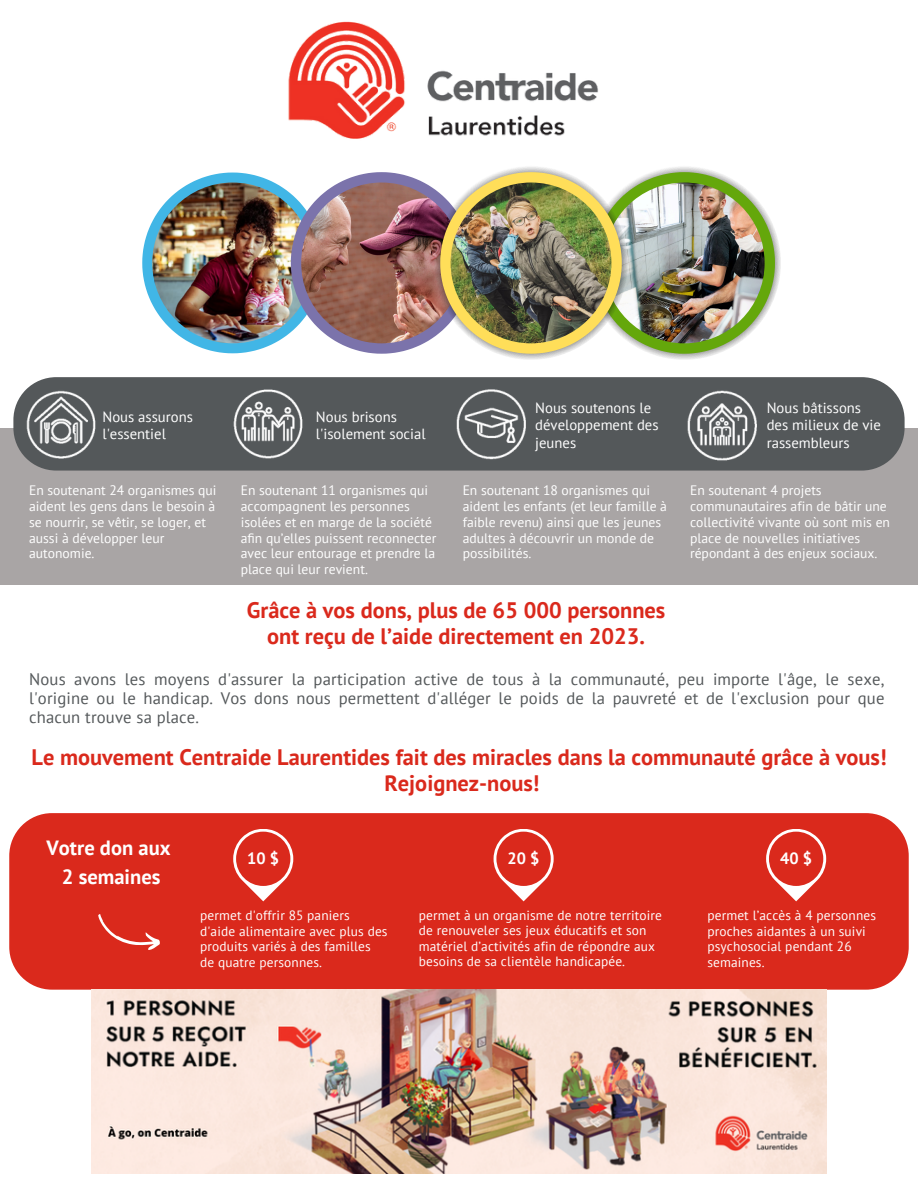
<style>
.page{position:relative;width:918px;height:1188px;background:#fff}
.page>*{position:absolute;margin:0;border:0;box-sizing:border-box;transform-origin:0 0}
.t1{font:700 22.35px/25.8px "PT Sans";color:#da291c;text-align:center}
.t2{font:700 20.55px/28.7px "PT Sans";color:#fff;text-align:center}
.t3{font:16.65px/19.2px "PT Sans";letter-spacing:.01em;color:#54585a;text-align:justify}
.t4{font:700 16.35px "PT Sans";color:#fff}
.t5{font:14.7px/17.4px "PT Sans";color:#fff}
.t6{font:13.65px/15.8px "PT Sans";color:#fff}
.t7{font:13.35px/15.5px "PT Sans";letter-spacing:.01em;color:#fff}
</style>
<div class="page">
<div style="left:9px;top:813px;width:899px;height:177px;background:#da291c;border-radius:43px"></div>
<img style="left:142px;top:167px;width:639px;height:193px">
<img style="left:451px;top:183px;width:160px;height:160px;border-radius:50%">
<img style="left:288px;top:21px;width:311px;height:118px">
<img style="left:92px;top:990px;width:734px;height:184px">
<div style="left:0;top:428px;width:918px;height:157px;background:#a9a5a5"></div>
<div style="left:13px;top:377px;width:891px;height:94px;background:#54585a"></div>
<img style="left:20px;top:382px;width:85px;height:85px">
<img style="left:226px;top:381px;width:87px;height:88px">
<img style="left:447px;top:381px;width:88px;height:88px">
<img style="left:681px;top:380px;width:85px;height:89px">
<svg style="left:233px;top:829px;width:60px;height:72px"></svg>
<div style="left:236px;top:832px;width:54px;height:54px;background:#da291c;border-radius:50%"></div>
<svg style="left:494px;top:829px;width:60px;height:72px"></svg>
<div style="left:496px;top:832px;width:55px;height:54px;background:#da291c;border-radius:50%"></div>
<svg style="left:766px;top:829px;width:60px;height:72px"></svg>
<div style="left:769px;top:832px;width:54px;height:54px;background:#da291c;border-radius:50%"></div>
<svg style="left:98px;top:914px;width:62px;height:36px"></svg>
<p class="t5" style="left:103px;top:407px;width:92px">Nous assurons</p>
<p class="t5" style="left:103px;top:425px;width:65px">l'essentiel</p>
<p class="t6" style="left:29px;top:482px;width:189px">En soutenant 24 organismes qui aident les gens dans le besoin à se nourrir, se vêtir, se loger, et aussi à développer leur autonomie.</p>
<p class="t5" style="left:316px;top:407px;width:82px">Nous brisons</p>
<p class="t5" style="left:316px;top:425px;width:111px">l'isolement social</p>
<p class="t6" style="left:241px;top:482px;width:197px">En soutenant 11 organismes qui accompagnent les personnes isolées et en marge de la société afin qu’elles puissent reconnecter avec leur entourage et prendre la place qui leur revient.</p>
<p class="t5" style="left:535px;top:399px;width:125px">Nous soutenons le développement des jeunes</p>
<p class="t5" style="left:767px;top:399px;width:116px">Nous bâtissons des milieux de vie rassembleurs</p>
<p class="t6" style="left:690px;top:482px;width:202px">En soutenant 4 projets communautaires afin de bâtir une collectivité vivante où sont mis en place de nouvelles initiatives répondant à des enjeux sociaux.</p>
<p class="t6" style="left:463px;top:482px;width:206px">En soutenant 18 organismes qui aident les enfants (et leur famille à faible revenu) ainsi que les jeunes adultes à découvrir un monde de possibilités.</p>
<p class="t1" style="left:247px;top:597px;width:420px">Grâce à vos dons, plus de 65 000 personnes ont reçu de l’aide directement en 2023.</p>
<p class="t3" style="left:29px;top:669px;width:857px">Nous avons les moyens d'assurer la participation active de tous à la communauté, peu importe l'âge, le sexe, l'origine ou le handicap. Vos dons nous permettent d'alléger le poids de la pauvreté et de l'exclusion pour que chacun trouve sa place.</p>
<p class="t1" style="left:32px;top:744px;width:857px">Le mouvement Centraide Laurentides fait des miracles dans la communauté grâce à vous!<br>Rejoignez-nous!</p>
<h3 class="t2" style="left:47px;top:833px;width:126px">Votre don aux<br>2 semaines</h3>
<p class="t4" style="left:247px;top:847px;width:33px">10 $</p>
<p class="t4" style="left:508px;top:848px;width:33px">20 $</p>
<h1 class="t4" style="left:780px;top:848px;width:33px">40 $</h1>
<h1 class="t7" style="left:200px;top:908px;width:189px">permet d'offrir 85 paniers d'aide alimentaire avec plus des produits variés à des familles de quatre personnes.</h1>
<h1 class="t7" style="left:419px;top:907px;width:245px">permet à un organisme de notre territoire de renouveler ses jeux éducatifs et son matériel d’activités afin de répondre aux besoins de sa clientèle handicapée.</h1>
<h2 class="t7" style="left:707px;top:907px;width:170px">permet l’accès à 4 personnes proches aidantes à un suivi psychosocial pendant 26 semaines.</h2>
</div>
